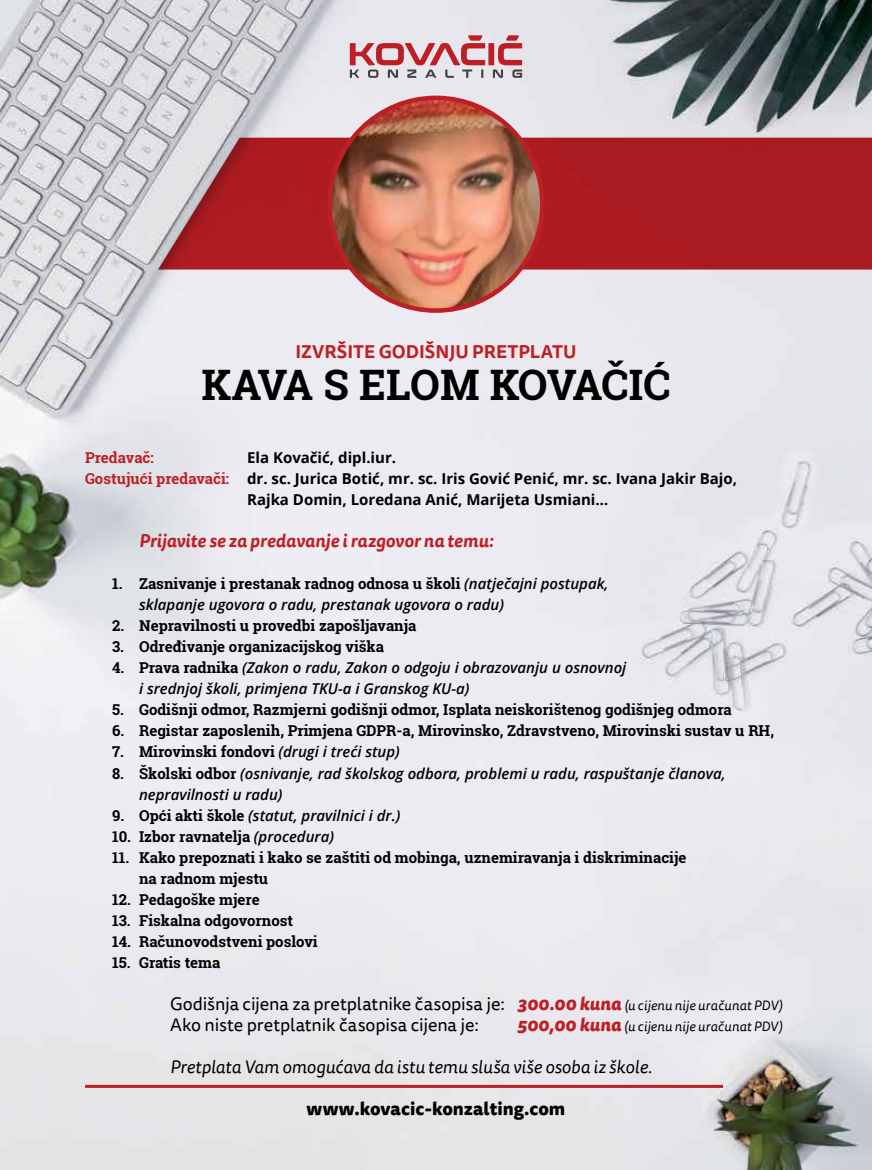
<style>
.page{position:relative;width:872px;height:1170px;background:#fff}
.page>*{position:absolute;margin:0;border:0;box-sizing:border-box;transform-origin:0 0}
.t1{font:700 42px "Roboto Slab";letter-spacing:-.01em;color:#000}
.t2{font:18px/21px "Tisa Sans Pro";letter-spacing:-.005em;color:#000}
.t3{font:italic 18px "Tisa Sans Pro";color:#000}
.t4{font:italic 700 18px "Tisa Sans Pro";color:#be1f24}
.t5{font:800 18px "Tisa Sans Pro";letter-spacing:-.005em;color:#000}
.t6{font:700 18px "Tisa Sans Pro";color:#be1f24}
.t7{font:700 15px/21px "Roboto Slab";color:#000}
.t8{font:italic 600 15px/21px "Open Sans";color:#000}
.t9{font:700 15px "Open Sans";color:#000}
.t10{font:700 15px "Roboto Slab";color:#be1f24}
.t11{font:italic 13.5px "Tisa Sans Pro";letter-spacing:.01em;color:#000}
.s1{font-family:"Roboto Slab";color:#be1f24}
.s2{font-family:"Open Sans";font-weight:600;font-style:italic}
.s3{font-family:"Roboto Slab";font-weight:700;font-style:normal}
.s4{font-weight:800;font-style:italic;color:#be1f24}
.s5{font-style:italic;font-size:13.5px}
.s6{font-weight:800;font-size:18px;color:#be1f24}
</style>
<div class="page">
<img style="left:1px;top:0;width:871px;height:1169px">
<svg style="left:350px;top:35px;width:172px;height:43px;background:#d2a4aa"></svg>
<hr style="left:85px;top:1084px;width:638px;height:3px;background:#be1f24">
<svg style="left:158px;top:138px;width:714px;height:131px;background:#ae2a2f"></svg>
<img style="left:330px;top:98px;width:212px;height:212px;border-radius:106px">
<p class="t6" style="left:295px;top:338px;width:283px">IZVRŠITE GODIŠNJU PRETPLATU</p>
<h1 class="t1" style="left:201px;top:356px;width:471px">KAVA S ELOM KOVAČIĆ</h1>
<p class="t10" style="left:85px;top:447px;width:70px">Predavač:</p>
<p class="t9" style="left:247px;top:447px;width:150px">Ela Kovačić, dipl.iur.</p>
<p class="t9" style="left:85px;top:468px;width:653px"><span class="s1">Gostujući predavači:</span> dr. sc. Jurica Botić, mr. sc. Iris Gović Penić, mr. sc. Ivana Jakir Bajo,</p>
<p class="t9" style="left:247px;top:489px;width:363px">Rajka Domin, Loredana Anić, Marijeta Usmiani…</p>
<p class="t4" style="left:139px;top:527px;width:356px">Prijavite se za predavanje i razgovor na temu:</p>
<p class="t7" style="left:112px;top:573px;width:498px">1. Zasnivanje i prestanak radnog odnosa u školi <span class="s2">(natječajni postupak,</span></p>
<p class="t8" style="left:139px;top:594px;width:366px">sklapanje ugovora o radu, prestanak ugovora o radu)</p>
<p class="t7" style="left:112px;top:615px;width:306px">2. Nepravilnosti u provedbi zapošljavanja</p>
<p class="t7" style="left:112px;top:636px;width:273px">3. Određivanje organizacijskog viška</p>
<p class="t8" style="left:139px;top:657px;width:489px;text-indent:-27px"><span class="s3">4. Prava radnika</span> (Zakon o radu, Zakon o odgoju i obrazovanju u osnovnoj i srednjoj školi, primjena TKU-a i Granskog KU-a)</p>
<p class="t7" style="left:112px;top:699px;width:621px">5. Godišnji odmor, Razmjerni godišnji odmor, Isplata neiskorištenog godišnjeg odmora</p>
<p class="t7" style="left:112px;top:720px;width:663px">6. Registar zaposlenih, Primjena GDPR-a, Mirovinsko, Zdravstveno, Mirovinski sustav u RH,</p>
<p class="t7" style="left:112px;top:741px;width:289px">7. Mirovinski fondovi <span class="s2">(drugi i treći stup)</span></p>
<p class="t8" style="left:139px;top:762px;width:588px;text-indent:-27px"><span class="s3">8. Školski odbor</span> (osnivanje, rad školskog odbora, problemi u radu, raspuštanje članova, nepravilnosti u radu)</p>
<p class="t8" style="left:112px;top:804px;width:290px"><span class="s3">9. Opći akti škole</span> (statut, pravilnici i dr.)</p>
<p class="t7" style="left:112px;top:825px;width:223px">10. Izbor ravnatelja <span class="s2">(procedura)</span></p>
<p class="t7" style="left:139px;top:846px;width:549px;text-indent:-27px">11. Kako prepoznati i kako se zaštiti od mobinga, uznemiravanja i diskriminacije na radnom mjestu</p>
<p class="t7" style="left:112px;top:888px;width:149px">12. Pedagoške mjere</p>
<p class="t7" style="left:112px;top:909px;width:182px">13. Fiskalna odgovornost</p>
<p class="t7" style="left:112px;top:930px;width:207px">14. Računovodstveni poslovi</p>
<p class="t7" style="left:112px;top:951px;width:110px">15. Gratis tema</p>
<p class="t2" style="left:170px;top:993px;width:614px">Godišnja cijena za pretplatnike časopisa je: <span class="s4">300.00 kuna</span> <span class="s5">(u cijenu nije uračunat PDV)<br></span>Ako niste pretplatnik časopisa cijena je:</p>
<p class="t11" style="left:517px;top:1016px;width:267px"><span class="s6">500,00 kuna</span> (u cijenu nije uračunat PDV)</p>
<p class="t3" style="left:170px;top:1054px;width:483px">Pretplata Vam omogućava da istu temu sluša više osoba iz škole.</p>
<p class="t5" style="left:306px;top:1094px;width:260px">www.kovacic-konzalting.com</p>
</div>
